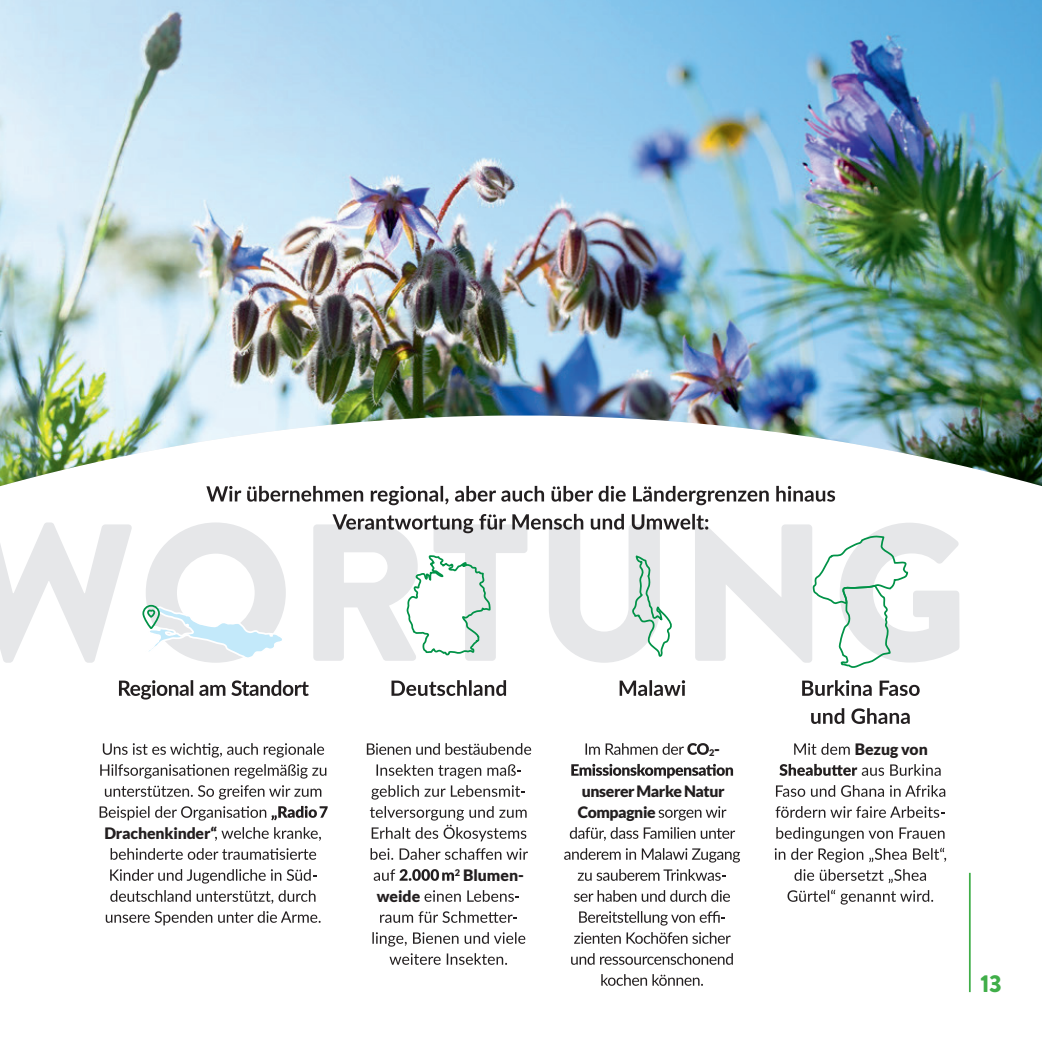
<style>
.page{position:relative;width:1042px;height:1042px;background:#fff}
.page>*{position:absolute;margin:0;border:0;box-sizing:border-box;transform-origin:0 0}
.t1{font:900 194.78px "Brandon Grotesque";letter-spacing:-.33em;color:#e6e7e9}
.t2{font:900 24.5px "Brandon Grotesque";color:#40ae49}
.t3{font:900 15.75px/21px "Lato";letter-spacing:-.01em;color:#231f20}
.t4{font:900 9.1px "Lato";color:#231f20}
</style>
<div class="page">
<img style="left:0;top:0;width:1042px;height:486px">
<svg style="left:103px;top:743px;width:221px;height:14px"></svg>
<svg style="left:100px;top:764px;width:226px;height:14px"></svg>
<svg style="left:105px;top:785px;width:216px;height:14px"></svg>
<svg style="left:100px;top:806px;width:228px;height:14px"></svg>
<svg style="left:215px;top:827px;width:106px;height:14px"></svg>
<svg style="left:111px;top:848px;width:205px;height:12px"></svg>
<svg style="left:110px;top:869px;width:206px;height:14px"></svg>
<svg style="left:110px;top:890px;width:205px;height:14px"></svg>
<svg style="left:106px;top:911px;width:215px;height:14px"></svg>
<svg style="left:367px;top:743px;width:164px;height:12px"></svg>
<svg style="left:376px;top:764px;width:145px;height:14px"></svg>
<svg style="left:371px;top:785px;width:154px;height:14px"></svg>
<svg style="left:370px;top:806px;width:157px;height:35px"></svg>
<svg style="left:370px;top:848px;width:158px;height:12px"></svg>
<svg style="left:374px;top:869px;width:80px;height:12px"></svg>
<svg style="left:424px;top:890px;width:95px;height:12px"></svg>
<svg style="left:380px;top:911px;width:137px;height:12px"></svg>
<svg style="left:372px;top:932px;width:153px;height:14px"></svg>
<svg style="left:389px;top:953px;width:118px;height:12px"></svg>
<svg style="left:585px;top:743px;width:124px;height:12px"></svg>
<svg style="left:571px;top:764px;width:162px;height:14px"></svg>
<svg style="left:658px;top:806px;width:68px;height:14px"></svg>
<svg style="left:570px;top:827px;width:165px;height:14px"></svg>
<svg style="left:564px;top:848px;width:176px;height:14px"></svg>
<svg style="left:578px;top:869px;width:148px;height:12px"></svg>
<svg style="left:574px;top:890px;width:156px;height:12px"></svg>
<svg style="left:579px;top:911px;width:146px;height:14px"></svg>
<svg style="left:574px;top:932px;width:156px;height:12px"></svg>
<svg style="left:571px;top:953px;width:162px;height:12px"></svg>
<svg style="left:601px;top:974px;width:102px;height:12px"></svg>
<svg style="left:811px;top:708px;width:99px;height:16px"></svg>
<svg style="left:794px;top:743px;width:56px;height:12px"></svg>
<svg style="left:779px;top:764px;width:161px;height:12px"></svg>
<svg style="left:776px;top:785px;width:169px;height:12px"></svg>
<svg style="left:775px;top:806px;width:169px;height:12px"></svg>
<svg style="left:776px;top:827px;width:168px;height:14px"></svg>
<svg style="left:775px;top:847px;width:171px;height:15px"></svg>
<svg style="left:794px;top:869px;width:132px;height:14px"></svg>
<svg style="left:787px;top:889px;width:146px;height:15px"></svg>
<svg style="left:119px;top:486px;width:800px;height:213px"></svg>
<hr style="left:969px;top:873px;width:1px;height:119px;background:#40ae49">
<h1 class="t1" style="left:-73px;top:456px;width:1044px">WWOORRT UT UNNGG</h1>
<p class="t3" style="left:104px;top:822px;width:114px">Drachenkinder“</p>
<p class="t3" style="left:377px;top:885px;width:45px">weide</p>
<p class="t3" style="left:455px;top:864px;width:71px"><sup>2</sup> Blumen-</p>
<p class="t4" style="left:709px;top:748px;width:12px">2<sup>-</sup></p>
<p class="t3" style="left:578px;top:780px;width:148px">unsererMarke Natur<br>Compagnie</p>
<p class="t3" style="left:855px;top:738px;width:75px">Bezug von</p>
<h2 class="t2" style="left:980px;top:966px;width:23px">13</h2>
</div>
